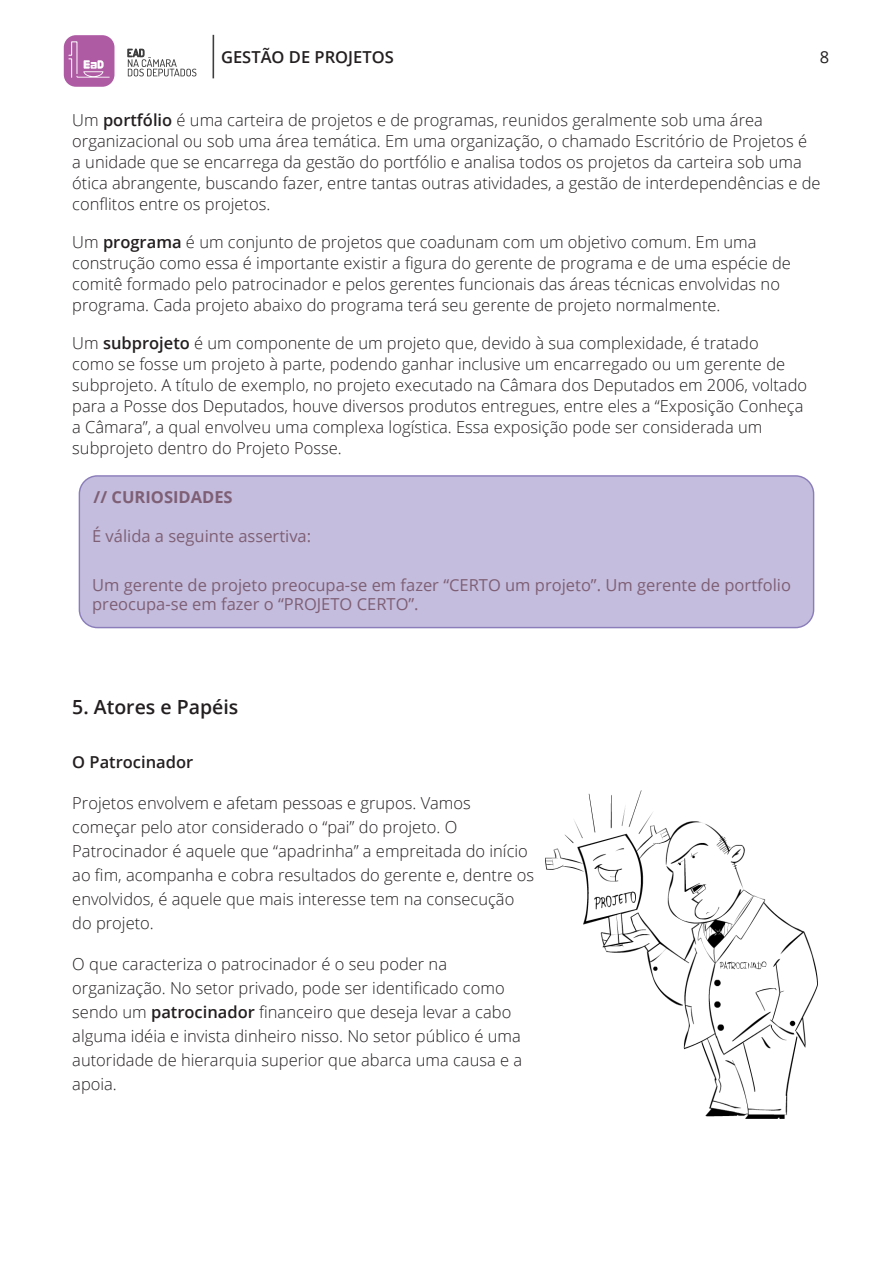
<style>
.page{position:relative;width:893px;height:1263px;background:#fff}
.page>*{position:absolute;margin:0;border:0;box-sizing:border-box;transform-origin:0 0}
.Subtítulo{font:600 19.5px "Open Sans";color:#231f20}
.Texto{font:300 16.5px/21px "Open Sans";color:#231f20}
.Curiosidades{font:16.5px/19.8px "Open Sans";color:#7e5f75}
.Sub_subtítulo{font:600 16.5px "Open Sans";color:#231f20}
.Curiosidades-2{font:700 16.5px "Open Sans";color:#7e5f75}
.t1{font:16.5px "Open Sans";color:#231f20}
.s1{font-weight:600}
</style>
<div class="page">
<svg style="left:127px;top:48px;width:69px;height:28px"></svg>
<div style="left:64px;top:35px;width:50px;height:52px;background:#ae5ba4;border-radius:12px"></div>
<svg style="left:68px;top:41px;width:42px;height:37px"></svg>
<hr style="left:213px;top:35px;width:1px;height:43px;background:#3e3e3f">
<div style="left:79px;top:476px;width:735px;height:152px;background:#c4bddd;border-radius:18px"></div>
<div style="left:79px;top:475px;width:735px;height:153px;border:1px solid #8a7dba;border-radius:18px"></div>
<img style="left:545px;top:791px;width:272px;height:327px">
<p class="Sub_subtítulo" style="left:221px;top:46px;width:174px">GESTÃO DE PROJETOS</p>
<p class="t1" style="left:820px;top:45px;width:11px">8</p>
<p class="Texto" style="left:72px;top:109px;width:750px">Um <span class="s1">portfólio</span> é uma carteira de projetos e de programas, reunidos geralmente sob uma área organizacional ou sob uma área temática. Em uma organização, o chamado Escritório de Projetos é<br>a unidade que se encarrega da gestão do portfólio e analisa todos os projetos da carteira sob uma ótica abrangente, buscando fazer, entre tantas outras atividades, a gestão de interdependências e de conflitos entre os projetos.</p>
<p class="Texto" style="left:72px;top:231px;width:720px">Um <span class="s1">programa</span> é um conjunto de projetos que coadunam com um objetivo comum. Em uma construção como essa é importante existir a figura do gerente de programa e de uma espécie de comitê formado pelo patrocinador e pelos gerentes funcionais das áreas técnicas envolvidas no programa. Cada projeto abaixo do programa terá seu gerente de projeto normalmente.</p>
<p class="Texto" style="left:72px;top:332px;width:736px">Um <span class="s1">subprojeto</span> é um componente de um projeto que, devido à sua complexidade, é tratado<br>como se fosse um projeto à parte, podendo ganhar inclusive um encarregado ou um gerente de subprojeto. A título de exemplo, no projeto executado na Câmara dos Deputados em 2006, voltado para a Posse dos Deputados, houve diversos produtos entregues, entre eles a “Exposição Conheça a Câmara”, a qual envolveu uma complexa logística. Essa exposição pode ser considerada um subprojeto dentro do Projeto Posse.</p>
<p class="Curiosidades-2" style="left:94px;top:485px;width:141px">// CURIOSIDADES</p>
<p class="Curiosidades" style="left:92px;top:526px;width:221px">É válida a seguinte assertiva:</p>
<p class="Curiosidades" style="left:92px;top:574px;width:700px">Um gerente de projeto preocupa-se em fazer “CERTO um projeto”. Um gerente de portfolio preocupa-se em fazer o “PROJETO CERTO”.</p>
<p class="Subtítulo" style="left:72px;top:694px;width:168px">5. Atores e Papéis</p>
<p class="Sub_subtítulo" style="left:72px;top:751px;width:122px">O Patrocinador</p>
<p class="Texto" style="left:72px;top:790px;width:463px;line-height:24px">Projetos envolvem e afetam pessoas e grupos. Vamos começar pelo ator considerado o “pai” do projeto. O Patrocinador é aquele que “apadrinha” a empreitada do início ao fim, acompanha e cobra resultados do gerente e, dentre os envolvidos, é aquele que mais interesse tem na consecução do projeto.</p>
<p class="Texto" style="left:72px;top:952px;width:451px;line-height:24px">O que caracteriza o patrocinador é o seu poder na organização. No setor privado, pode ser identificado como sendo um <span class="s1">patrocinador</span> financeiro que deseja levar a cabo alguma idéia e invista dinheiro nisso. No setor público é uma autoridade de hierarquia superior que abarca uma causa e a apoia.</p>
</div>
